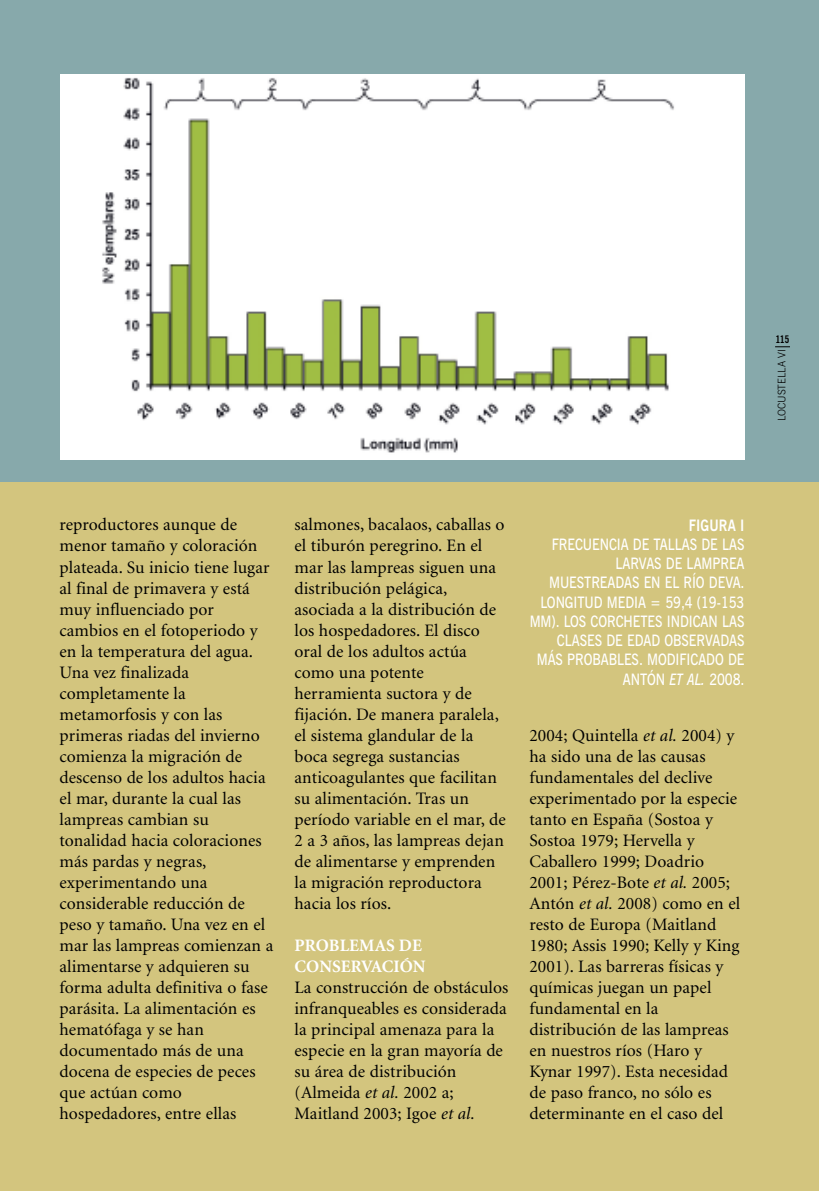
<style>
.page{position:relative;width:819px;height:1191px;background:#d3c57e}
.page>*{position:absolute;margin:0;border:0;box-sizing:border-box;transform-origin:0 0}
.t1{font:17.5px/21px "Minion";letter-spacing:.005em;color:#000}
.t2{font:700 17.5px/21px "Minion";letter-spacing:.005em;color:#fff}
.t3{font:600 15.75px/19.2px "News Gothic BT";letter-spacing:-.005em;color:#fff;text-align:right;scale:.83 1}
.t4{font:700 15.75px "News Gothic BT";letter-spacing:.005em;color:#fff;scale:.83 1}
.t5{font:300 10.5px "News Gothic BT";color:#000}
.t6{font:700 condensed 10.5px "News Gothic BT";color:#000}
.s1{font-style:italic}
</style>
<div class="page">
<div style="left:0;top:0;width:819px;height:481px;background:#87a9ab"></div>
<div style="left:60px;top:74px;width:684px;height:386px;background:#fff"></div>
<img style="left:102px;top:77px;width:572px;height:376px">
<svg style="left:775px;top:346px;width:15px;height:1px"></svg>
<p class="t6" style="left:775px;top:335px;width:15px">115</p>
<p class="t5" style="left:777px;top:421px;width:74px;rotate:-90deg">LOCUSTELLA VI</p>
<p class="t1" style="left:60px;top:516px;width:215px">reproductores aunque de menor tamaño y coloración plateada. Su inicio tiene lugar al final de primavera y está muy influenciado por cambios en el fotoperiodo y en la temperatura del agua.<br>Una vez finalizada completamente la metamorfosis y con las primeras riadas del invierno comienza la migración de descenso de los adultos hacia el mar, durante la cual las lampreas cambian su tonalidad hacia coloraciones más pardas y negras, experimentando una considerable reducción de peso y tamaño. Una vez en el mar las lampreas comienzan a alimentarse y adquieren su forma adulta definitiva o fase parásita. La alimentación es hematófaga y se han documentado más de una docena de especies de peces que actúan como hospedadores, entre ellas</p>
<p class="t1" style="left:294px;top:516px;width:213px">salmones, bacalaos, caballas o el tiburón peregrino. En el mar las lampreas siguen una distribución pelágica, asociada a la distribución de los hospedadores. El disco oral de los adultos actúa como una potente herramienta suctora y de fijación. De manera paralela, el sistema glandular de la boca segrega sustancias anticoagulantes que facilitan su alimentación. Tras un período variable en el mar, de<br>2 a 3 años, las lampreas dejan de alimentarse y emprenden la migración reproductora hacia los ríos.</p>
<p class="t2" style="left:294px;top:936px;width:133px">PROBLEMAS DE<br>CONSERVACIÓN</p>
<p class="t1" style="left:294px;top:978px;width:215px">La construcción de obstáculos infranqueables es considerada la principal amenaza para la especie en la gran mayoría de su área de distribución (Almeida <span class="s1">et al.</span> 2002 a;<br>Maitland 2003; Igoe <span class="s1">et al.</span></p>
<p class="t4" style="left:688px;top:519px;width:69px">FIGURA I</p>
<p class="t3" style="left:529px;top:536px;width:260px">FRECUENCIA DE TALLAS DE LAS<br>LARVAS DE LAMPREA<br>MUESTREADAS EN EL RÍO DEVA.<br>LONGITUD MEDIA = 59,4 (19-153<br>MM). LOS CORCHETES INDICAN LAS<br>CLASES DE EDAD OBSERVADAS<br>MÁS PROBABLES. MODIFICADO DE<br>ANTÓN <span class="s1">ET AL.</span> 2008.</p>
<p class="t1" style="left:529px;top:726px;width:212px">2004; Quintella <span class="s1">et al.</span> 2004) y ha sido una de las causas fundamentales del declive experimentado por la especie tanto en España (Sostoa y<br>Sostoa 1979; Hervella y<br>Caballero 1999; Doadrio<br>2001; Pérez-Bote <span class="s1">et al.</span> 2005;<br>Antón <span class="s1">et al.</span> 2008) como en el resto de Europa (Maitland<br>1980; Assis 1990; Kelly y King<br>2001). Las barreras físicas y químicas juegan un papel fundamental en la distribución de las lampreas en nuestros ríos (Haro y<br>Kynar 1997). Esta necesidad de paso franco, no sólo es determinante en el caso del</p>
</div>
